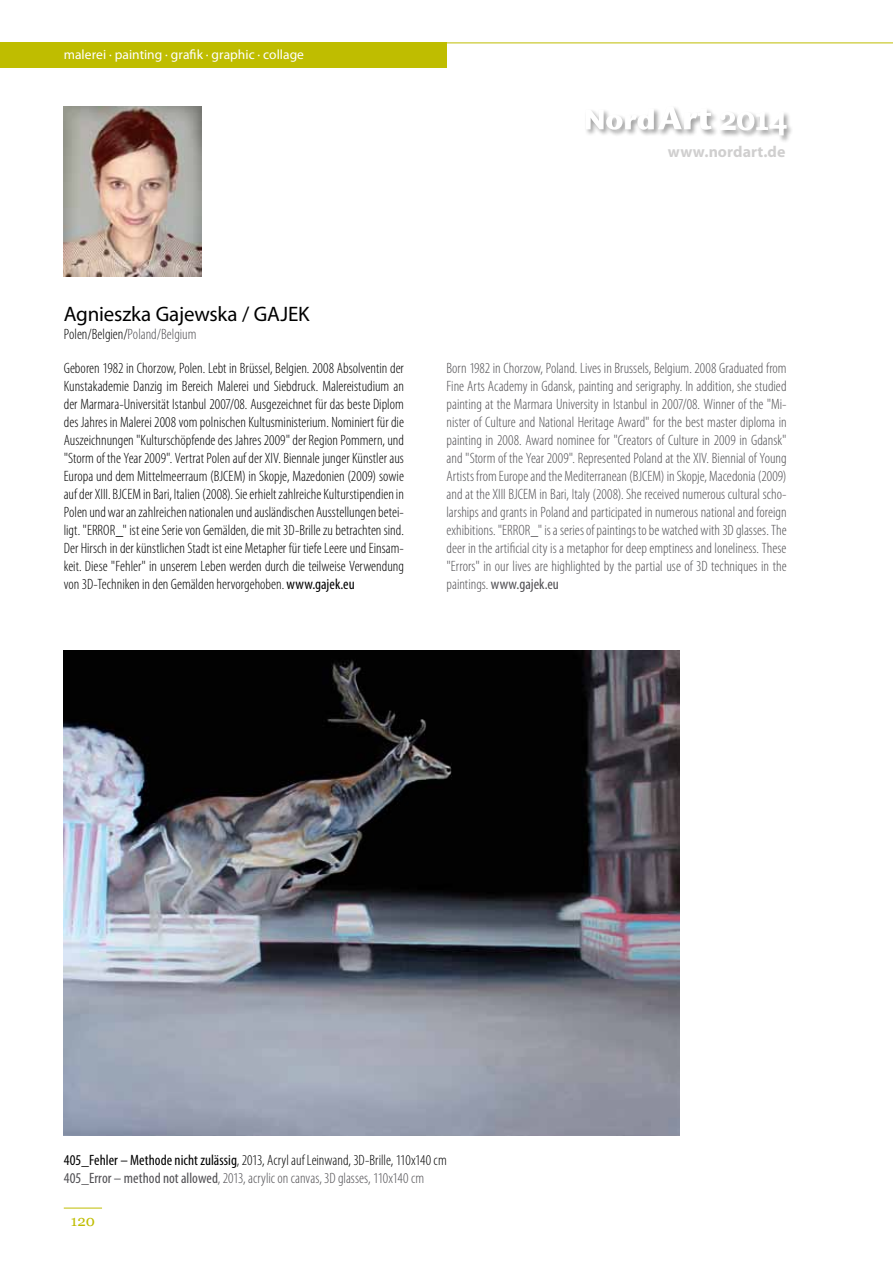
<style>
.page{position:relative;width:893px;height:1263px;background:#fff}
.page>*{position:absolute;margin:0;border:0;box-sizing:border-box;transform-origin:0 0}
.t1{font:21px "Myriad Pro";letter-spacing:-.01em;color:#000}
.t2{font:700 15.9px "Myriad Pro";letter-spacing:.005em;color:#d0cfcf}
.t3{font:300 condensed 15px/18px "Myriad Pro";color:#000;text-align:justify}
.t4{font:300 condensed 15px/18px "Myriad Pro";color:#504f53;text-align:justify}
.t5{font:15px "Georgia";color:#bfbd00}
.t6{font:13.5px "Myriad Pro";letter-spacing:.005em;color:#fff}
.s1{color:#504f53}
.s2{font-weight:400}
.s3{font-weight:400;color:#504f53}
</style>
<div class="page">
<div style="left:0;top:43px;width:446px;height:25px;background:#bfbd00"></div>
<hr style="left:446px;top:43px;width:447px;height:1px;background:#bfbd00">
<hr style="left:64px;top:1208px;width:38px;height:1px;background:#bfbd00">
<div style="left:584px;top:107px;width:77px;height:30px;background:#000;opacity:.75"></div>
<div style="left:656px;top:105px;width:63px;height:32px;background:#000;opacity:.75"></div>
<svg style="left:586px;top:106px;width:126px;height:24px"></svg>
<div style="left:718px;top:111px;width:76px;height:32px;background:#000;opacity:.75"></div>
<svg style="left:719px;top:111px;width:68px;height:25px"></svg>
<img style="left:64px;top:651px;width:616px;height:485px">
<img style="left:64px;top:106px;width:137px;height:170px">
<p class="t6" style="left:64px;top:46px;width:242px">malerei · painting · grafik · graphic · collage</p>
<p class="t2" style="left:668px;top:142px;width:119px">www.nordart.de</p>
<h1 class="t1" style="left:64px;top:301px;width:247px">Agnieszka Gajewska / GAJEK</h1>
<p class="t3" style="left:64px;top:325px;width:134px">Polen/Belgien/<span class="s1">Poland/Belgium</span></p>
<p class="t3" style="left:64px;top:359px;width:342px">Geboren 1982 in Chorzow, Polen. Lebt in Brüssel, Belgien. 2008 Absolventin der Kunstakademie Danzig im Bereich Malerei und Siebdruck. Malereistudium an der Marmara-Universität Istanbul 2007/08. Ausgezeichnet für das beste Diplom des Jahres in Malerei 2008 vom polnischen Kultusministerium. Nominiert für die Auszeichnungen "Kulturschöpfende des Jahres 2009" der Region Pommern, und "Storm of the Year 2009". Vertrat Polen auf der XIV. Biennale junger Künstler aus Europa und dem Mittelmeerraum (BJCEM) in Skopje, Mazedonien (2009) sowie auf der XIII. BJCEM in Bari, Italien (2008). Sie erhielt zahlreiche Kulturstipendien in Polen und war an zahlreichen nationalen und ausländischen Ausstellungen betei&shy;ligt. "ERROR_" ist eine Serie von Gemälden, die mit 3D-Brille zu betrachten sind.<br>Der Hirsch in der künstlichen Stadt ist eine Metapher für tiefe Leere und Einsam&shy;keit. Diese "Fehler" in unserem Leben werden durch die teilweise Verwendung von 3D-Techniken in den Gemälden hervorgehoben. <span class="s2">www.gajek.eu</span></p>
<p class="t4" style="left:446px;top:359px;width:342px">Born 1982 in Chorzow, Poland. Lives in Brussels, Belgium. 2008 Graduated from Fine Arts Academy in Gdansk, painting and serigraphy. In addition, she studied painting at the Marmara University in Istanbul in 2007/08. Winner of the "Mi&shy;nister of Culture and National Heritage Award" for the best master diploma in painting in 2008. Award nominee for "Creators of Culture in 2009 in Gdansk" and "Storm of the Year 2009". Represented Poland at the XIV. Biennial of Young Artists from Europe and the Mediterranean (BJCEM) in Skopje, Macedonia (2009) and at the XIII BJCEM in Bari, Italy (2008). She received numerous cultural scho&shy;larships and grants in Poland and participated in numerous national and foreign exhibitions. "ERROR_" is a series of paintings to be watched with 3D glasses. The deer in the artificial city is a metaphor for deep emptiness and loneliness. These "Errors" in our lives are highlighted by the partial use of 3D techniques in the paintings. <span class="s2">www.gajek.eu</span></p>
<p class="t3" style="left:64px;top:1151px;width:384px"><span class="s2">405_Fehler – Methode nicht zulässig</span>, 2013, Acryl auf Leinwand, 3D-Brille, 110x140 cm<br><span class="s3">405_Error – method not allowed</span><span class="s1">, 2013, acrylic on canvas, 3D glasses, 110x140 cm</span></p>
<p class="t5" style="left:71px;top:1209px;width:25px">120</p>
</div>
